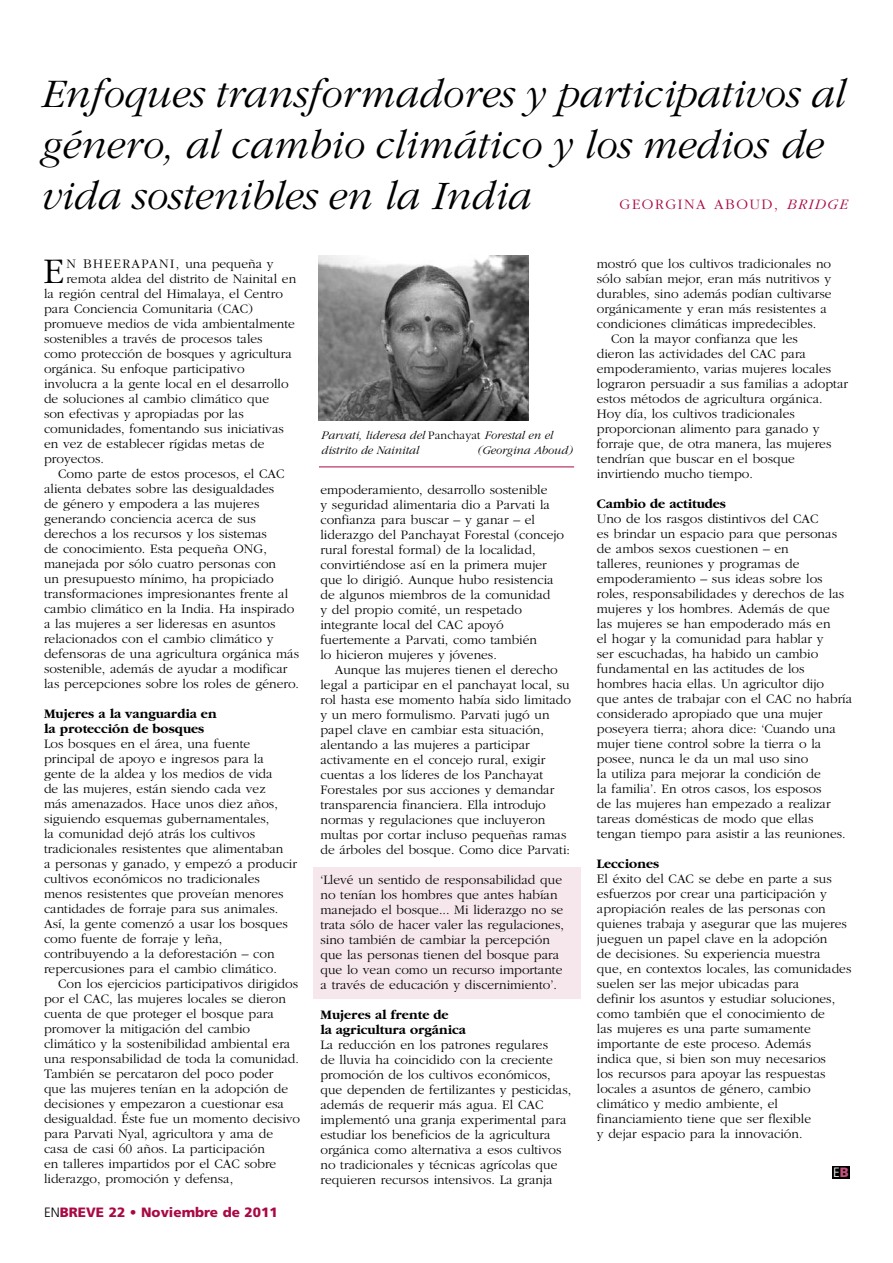
<style>
.page{position:relative;width:893px;height:1263px;background:#fff}
.page>*{position:absolute;margin:0;border:0;box-sizing:border-box;transform-origin:0 0}
.t1{font:italic 300 42px/51px "Garamond";color:#000}
.t2{font:300 37.5px "Garamond";color:#000}
.t3{font:300 15px "Garamond";letter-spacing:.1em;color:#a90844}
.t4{font:300 13.5px/15px "Garamond";color:#000}
.t5{font:700 13.5px/15px "Garamond";color:#000}
.t6{font:900 13.5px "Frutiger";color:#a90844}
.t7{font:300 13.5px "Frutiger";color:#fff}
.t8{font:italic 300 12px/15px "Garamond";color:#000}
.s1{font-style:italic}
.s2{font-weight:300;color:#000}
.s3{font-style:normal}
.s4{font-weight:900;color:#c2527c}
</style>
<div class="page">
<div style="left:313px;top:867px;width:267px;height:132px;background:#f6e7ed"></div>
<img style="left:319px;top:255px;width:210px;height:166px">
<hr style="left:319px;top:467px;width:255px;height:1px;background:#a90844">
<div style="left:832px;top:1166px;width:18px;height:13px;background:#000"></div>
<h1 class="t1" style="left:40px;top:72px;width:805px">Enfoques transformadores y participativos al género, al cambio climático y los medios de vida sostenibles en la India</h1>
<p class="t3" style="left:619px;top:199px;width:229px">GEORGINA ABOUD, <span class="s1">BRIDGE</span></p>
<h2 class="t2" style="left:43px;top:257px;width:23px">E</h2>
<p class="t4" style="left:66px;top:257px;width:209px">N BHEERAPANI, una pequeña y</p>
<p class="t4" style="left:66px;top:272px;width:231px">remota aldea del distrito de Nainital en</p>
<p class="t4" style="left:44px;top:287px;width:240px">la región central del Himalaya, el Centro</p>
<p class="t4" style="left:44px;top:302px;width:210px">para Conciencia Comunitaria (CAC)</p>
<p class="t4" style="left:44px;top:317px;width:252px">promueve medios de vida ambientalmente</p>
<p class="t4" style="left:44px;top:332px;width:220px">sostenibles a través de procesos tales</p>
<p class="t4" style="left:44px;top:347px;width:249px">como protección de bosques y agricultura</p>
<p class="t4" style="left:44px;top:362px;width:202px">orgánica. Su enfoque participativo</p>
<p class="t4" style="left:44px;top:377px;width:246px">involucra a la gente local en el desarrollo</p>
<p class="t4" style="left:44px;top:392px;width:227px">de soluciones al cambio climático que</p>
<p class="t4" style="left:44px;top:407px;width:201px">son efectivas y apropiadas por las</p>
<p class="t4" style="left:44px;top:422px;width:241px">comunidades, fomentando sus iniciativas</p>
<p class="t4" style="left:44px;top:437px;width:222px">en vez de establecer rígidas metas de</p>
<p class="t4" style="left:44px;top:452px;width:61px">proyectos.</p>
<p class="t4" style="left:58px;top:467px;width:228px">Como parte de estos procesos, el CAC</p>
<p class="t4" style="left:44px;top:482px;width:232px">alienta debates sobre las desigualdades</p>
<p class="t4" style="left:44px;top:497px;width:217px">de género y empodera a las mujeres</p>
<p class="t4" style="left:44px;top:512px;width:213px">generando conciencia acerca de sus</p>
<p class="t4" style="left:44px;top:527px;width:224px">derechos a los recursos y los sistemas</p>
<p class="t4" style="left:44px;top:542px;width:224px">de conocimiento. Esta pequeña ONG,</p>
<p class="t4" style="left:44px;top:557px;width:234px">manejada por sólo cuatro personas con</p>
<p class="t4" style="left:44px;top:572px;width:231px">un presupuesto mínimo, ha propiciado</p>
<p class="t4" style="left:44px;top:587px;width:246px">transformaciones impresionantes frente al</p>
<p class="t4" style="left:44px;top:602px;width:252px">cambio climático en la India. Ha inspirado</p>
<p class="t4" style="left:44px;top:617px;width:233px">a las mujeres a ser lideresas en asuntos</p>
<p class="t4" style="left:44px;top:632px;width:231px">relacionados con el cambio climático y</p>
<p class="t4" style="left:44px;top:647px;width:257px">defensoras de una agricultura orgánica más</p>
<p class="t4" style="left:44px;top:662px;width:245px">sostenible, además de ayudar a modificar</p>
<p class="t4" style="left:44px;top:677px;width:257px">las percepciones sobre los roles de género.</p>
<p class="t5" style="left:44px;top:707px;width:174px">Mujeres a la vanguardia en la protección de bosques</p>
<p class="t4" style="left:44px;top:737px;width:254px">Los bosques en el área, una fuente principal de apoyo e ingresos para la gente de la aldea y los medios de vida<br>de las mujeres, están siendo cada vez<br>más amenazados. Hace unos diez años, siguiendo esquemas gubernamentales,<br>la comunidad dejó atrás los cultivos tradicionales resistentes que alimentaban<br>a personas y ganado, y empezó a producir cultivos económicos no tradicionales menos resistentes que proveían menores cantidades de forraje para sus animales.<br>Así, la gente comenzó a usar los bosques como fuente de forraje y leña, contribuyendo a la deforestación – con repercusiones para el cambio climático.</p>
<p class="t4" style="left:44px;top:977px;width:258px;text-indent:14px">Con los ejercicios participativos dirigidos por el CAC, las mujeres locales se dieron cuenta de que proteger el bosque para promover la mitigación del cambio climático y la sostenibilidad ambiental era una responsabilidad de toda la comunidad.<br>También se percataron del poco poder<br>que las mujeres tenían en la adopción de decisiones y empezaron a cuestionar esa desigualdad. Éste fue un momento decisivo para Parvati Nyal, agricultora y ama de casa de casi 60 años. La participación<br>en talleres impartidos por el CAC sobre liderazgo, promoción y defensa,</p>
<p class="t6" style="left:44px;top:1207px;width:235px"><span class="s2">EN</span>BREVE 22 • Noviembre de 2011</p>
<p class="t8" style="left:321px;top:429px;width:233px">Parvati, lideresa del <span class="s3">Panchayat</span> Forestal en el distrito de Nainital</p>
<p class="t8" style="left:477px;top:444px;width:97px">(Georgina Aboud)</p>
<p class="t4" style="left:320px;top:483px;width:245px">empoderamiento, desarrollo sostenible<br>y seguridad alimentaria dio a Parvati la confianza para buscar – y ganar – el liderazgo del Panchayat Forestal (concejo rural forestal formal) de la localidad, convirtiéndose así en la primera mujer que lo dirigió. Aunque hubo resistencia de algunos miembros de la comunidad<br>y del propio comité, un respetado integrante local del CAC apoyó fuertemente a Parvati, como también<br>lo hicieron mujeres y jóvenes.</p>
<p class="t4" style="left:320px;top:663px;width:252px;text-indent:14px">Aunque las mujeres tienen el derecho legal a participar en el panchayat local, su rol hasta ese momento había sido limitado y un mero formulismo. Parvati jugó un papel clave en cambiar esta situación, alentando a las mujeres a participar activamente en el concejo rural, exigir cuentas a los líderes de los Panchayat Forestales por sus acciones y demandar transparencia financiera. Ella introdujo normas y regulaciones que incluyeron multas por cortar incluso pequeñas ramas de árboles del bosque. Como dice Parvati:</p>
<p class="t4" style="left:320px;top:873px;width:245px">‘Llevé un sentido de responsabilidad que no tenían los hombres que antes habían manejado el bosque... Mi liderazgo no se trata sólo de hacer valer las regulaciones, sino también de cambiar la percepción que las personas tienen del bosque para que lo vean como un recurso importante a través de educación y discernimiento’.</p>
<p class="t5" style="left:320px;top:1008px;width:147px">Mujeres al frente de<br>la agricultura orgánica</p>
<p class="t4" style="left:320px;top:1038px;width:252px">La reducción en los patrones regulares<br>de lluvia ha coincidido con la creciente promoción de los cultivos económicos, que dependen de fertilizantes y pesticidas, además de requerir más agua. El CAC implementó una granja experimental para estudiar los beneficios de la agricultura orgánica como alternativa a esos cultivos no tradicionales y técnicas agrícolas que requieren recursos intensivos. La granja</p>
<p class="t4" style="left:597px;top:258px;width:236px">mostró que los cultivos tradicionales no</p>
<p class="t4" style="left:597px;top:273px;width:236px">sólo sabían mejor, eran más nutritivos y</p>
<p class="t4" style="left:597px;top:288px;width:236px">durables, sino además podían cultivarse</p>
<p class="t4" style="left:597px;top:303px;width:232px">orgánicamente y eran más resistentes a</p>
<p class="t4" style="left:597px;top:318px;width:221px">condiciones climáticas impredecibles.</p>
<p class="t4" style="left:611px;top:333px;width:188px">Con la mayor confianza que les</p>
<p class="t4" style="left:597px;top:348px;width:211px">dieron las actividades del CAC para</p>
<p class="t4" style="left:597px;top:363px;width:236px">empoderamiento, varias mujeres locales</p>
<p class="t4" style="left:597px;top:378px;width:253px">lograron persuadir a sus familias a adoptar</p>
<p class="t4" style="left:597px;top:393px;width:227px">estos métodos de agricultura orgánica.</p>
<p class="t4" style="left:597px;top:408px;width:199px">Hoy día, los cultivos tradicionales</p>
<p class="t4" style="left:597px;top:423px;width:224px">proporcionan alimento para ganado y</p>
<p class="t4" style="left:597px;top:438px;width:236px">forraje que, de otra manera, las mujeres</p>
<p class="t4" style="left:597px;top:453px;width:200px">tendrían que buscar en el bosque</p>
<p class="t4" style="left:597px;top:468px;width:158px">invirtiendo mucho tiempo.</p>
<p class="t5" style="left:597px;top:498px;width:131px">Cambio de actitudes</p>
<p class="t4" style="left:597px;top:513px;width:257px">Uno de los rasgos distintivos del CAC<br>es brindar un espacio para que personas de ambos sexos cuestionen – en<br>talleres, reuniones y programas de empoderamiento – sus ideas sobre los roles, responsabilidades y derechos de las mujeres y los hombres. Además de que<br>las mujeres se han empoderado más en<br>el hogar y la comunidad para hablar y<br>ser escuchadas, ha habido un cambio fundamental en las actitudes de los hombres hacia ellas. Un agricultor dijo<br>que antes de trabajar con el CAC no habría considerado apropiado que una mujer poseyera tierra; ahora dice: ‘Cuando una mujer tiene control sobre la tierra o la posee, nunca le da un mal uso sino<br>la utiliza para mejorar la condición de<br>la familia’. En otros casos, los esposos<br>de las mujeres han empezado a realizar tareas domésticas de modo que ellas tengan tiempo para asistir a las reuniones.</p>
<p class="t5" style="left:597px;top:858px;width:64px">Lecciones</p>
<p class="t4" style="left:597px;top:873px;width:256px">El éxito del CAC se debe en parte a sus esfuerzos por crear una participación y apropiación reales de las personas con quienes trabaja y asegurar que las mujeres jueguen un papel clave en la adopción<br>de decisiones. Su experiencia muestra<br>que, en contextos locales, las comunidades suelen ser las mejor ubicadas para<br>definir los asuntos y estudiar soluciones, como también que el conocimiento de<br>las mujeres es una parte sumamente importante de este proceso. Además<br>indica que, si bien son muy necesarios<br>los recursos para apoyar las respuestas locales a asuntos de género, cambio climático y medio ambiente, el financiamiento tiene que ser flexible<br>y dejar espacio para la innovación.</p>
<p class="t7" style="left:833px;top:1167px;width:17px">E<span class="s4">B</span></p>
</div>
